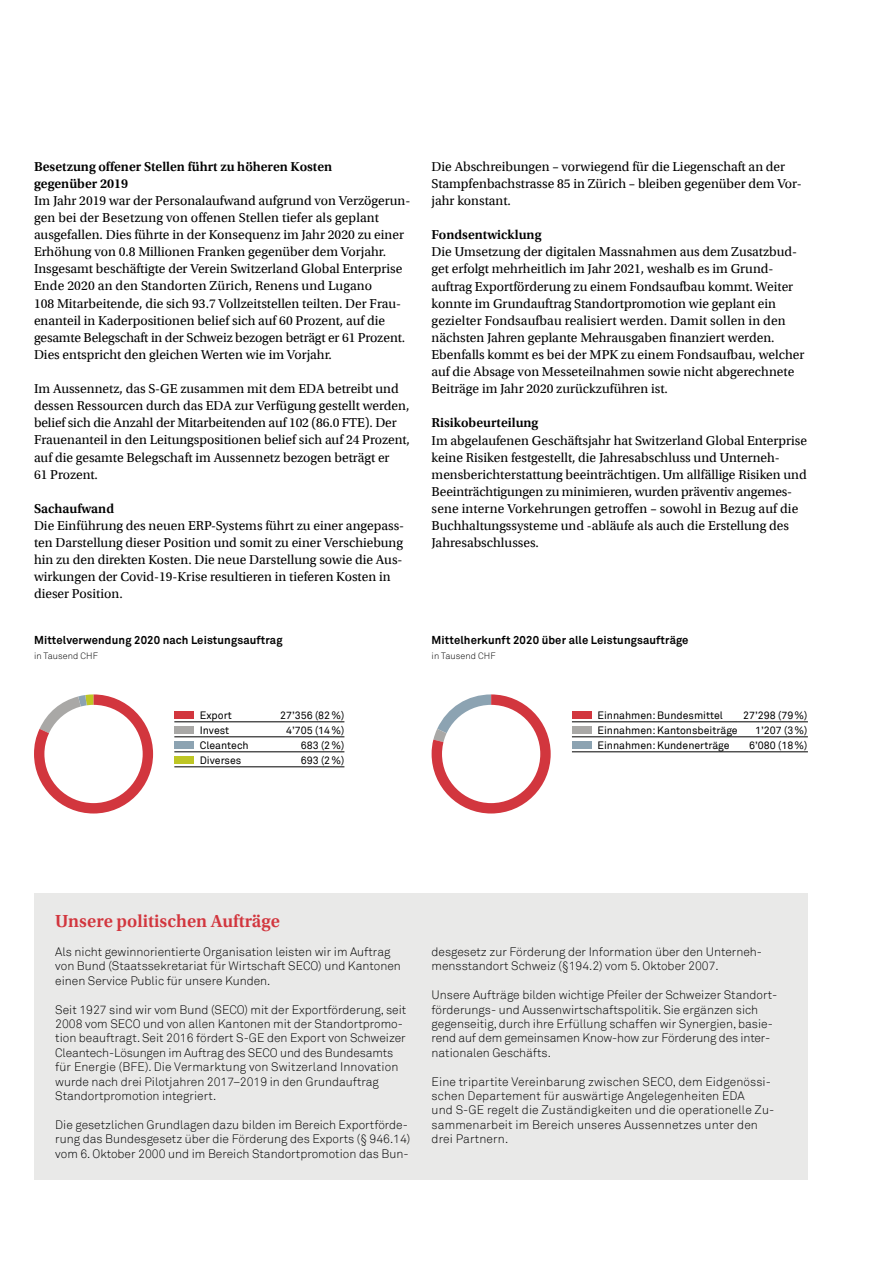
<style>
.page{position:relative;width:893px;height:1263px;background:#fff}
.page>*{position:absolute;margin:0;border:0;box-sizing:border-box;transform-origin:0 0}
.t1{font:18.3px "Utopia S GE Semibold";color:#d2363e}
.t2{font:13.5px/17.1px "Utopia S GE Regular";color:#000}
.t3{font:13.5px/17.1px "Utopia S GE Semibold";color:#000}
.t4{font:12px/14.4px "Akkurat S GE Light";color:#000}
.t5{font:11.25px "Akkurat S GE Bold";letter-spacing:.01em;color:#000}
.t6{font:10.5px "Akkurat S GE Regular";color:#000}
.t7{font:9px "Akkurat S GE Light";letter-spacing:.01em;color:#000}
</style>
<div class="page">
<hr style="left:174px;top:721px;width:170px;height:1px;background:#000">
<hr style="left:174px;top:736px;width:170px;height:1px;background:#000">
<hr style="left:174px;top:751px;width:170px;height:1px;background:#000">
<hr style="left:174px;top:766px;width:170px;height:1px;background:#000">
<div style="left:174px;top:711px;width:19px;height:8px;background:#d2363e"></div>
<div style="left:174px;top:726px;width:19px;height:8px;background:#a9a8a6"></div>
<div style="left:174px;top:741px;width:19px;height:8px;background:#8ca3b2"></div>
<div style="left:174px;top:756px;width:19px;height:8px;background:#bec624"></div>
<svg style="left:34px;top:694px;width:119px;height:119px"></svg>
<div style="left:44px;top:705px;width:99px;height:98px;background:#fff;border-radius:50%"></div>
<hr style="left:572px;top:721px;width:236px;height:1px;background:#000">
<hr style="left:572px;top:736px;width:236px;height:1px;background:#000">
<hr style="left:572px;top:751px;width:236px;height:1px;background:#000">
<div style="left:572px;top:711px;width:19px;height:8px;background:#d2363e"></div>
<div style="left:572px;top:726px;width:19px;height:8px;background:#a9a8a6"></div>
<div style="left:572px;top:741px;width:19px;height:8px;background:#8ca3b2"></div>
<svg style="left:432px;top:694px;width:119px;height:119px"></svg>
<div style="left:442px;top:705px;width:98px;height:98px;background:#fff;border-radius:50%"></div>
<div style="left:34px;top:893px;width:774px;height:287px;background:#e9e9e8"></div>
<p class="t3" style="left:34px;top:157px;width:300px">Besetzung offener Stellen führt zu höheren Kosten gegenüber 2019</p>
<p class="t2" style="left:34px;top:191px;width:378px">Im Jahr 2019 war der Personalaufwand aufgrund von Verzögerun&shy;gen bei der Besetzung von offenen Stellen tiefer als geplant ausgefallen. Dies führte in der Konsequenz im Jahr 2020 zu einer Erhöhung von 0.8 Millionen Franken gegenüber dem Vorjahr.<br>Insgesamt beschäftigte der Verein Switzerland Global Enterprise Ende 2020 an den Standorten Zürich, Renens und Lugano<br>108 Mitarbeitende, die sich 93.7 Vollzeitstellen teilten. Der Frau&shy;enanteil in Kaderpositionen belief sich auf 60 Prozent, auf die gesamte Belegschaft in der Schweiz bezogen beträgt er 61 Prozent.<br>Dies entspricht den gleichen Werten wie im Vorjahr.</p>
<p class="t2" style="left:34px;top:379px;width:377px">Im Aussennetz, das S-GE zusammen mit dem EDA betreibt und dessen Ressourcen durch das EDA zur Verfügung gestellt werden, belief sich die Anzahl der Mitarbeitenden auf 102 (86.0 FTE). Der Frauenanteil in den Leitungspositionen belief sich auf 24 Prozent, auf die gesamte Belegschaft im Aussennetz bezogen beträgt er<br>61 Prozent.</p>
<p class="t3" style="left:34px;top:499px;width:82px">Sachaufwand</p>
<p class="t2" style="left:34px;top:516px;width:372px">Die Einführung des neuen ERP-Systems führt zu einer angepass&shy;ten Darstellung dieser Position und somit zu einer Verschiebung hin zu den direkten Kosten. Die neue Darstellung sowie die Aus&shy;wirkungen der Covid-19-Krise resultieren in tieferen Kosten in dieser Position.</p>
<p class="t5" style="left:34px;top:632px;width:250px">Mittelverwendung 2020 nach Leistungsauftrag</p>
<p class="t7" style="left:34px;top:649px;width:65px">in Tausend CHF</p>
<p class="t6" style="left:200px;top:707px;width:34px">Export</p>
<p class="t6" style="left:280px;top:707px;width:66px">27’356 (82 %)</p>
<p class="t6" style="left:200px;top:722px;width:31px">Invest</p>
<p class="t6" style="left:286px;top:722px;width:60px">4’705 (14 %)</p>
<p class="t6" style="left:200px;top:737px;width:50px">Cleantech</p>
<p class="t6" style="left:301px;top:737px;width:45px">683 (2 %)</p>
<p class="t6" style="left:200px;top:752px;width:43px">Diverses</p>
<p class="t6" style="left:301px;top:752px;width:45px">693 (2 %)</p>
<p class="t2" style="left:432px;top:157px;width:372px">Die Abschreibungen – vorwiegend für die Liegenschaft an der<br>Stampfenbachstrasse 85 in Zürich – bleiben gegenüber dem Vor&shy;jahr konstant.</p>
<p class="t3" style="left:432px;top:225px;width:111px">Fondsentwicklung</p>
<p class="t2" style="left:432px;top:243px;width:374px">Die Umsetzung der digitalen Massnahmen aus dem Zusatzbud&shy;get erfolgt mehrheitlich im Jahr 2021, weshalb es im Grund&shy;auftrag Exportförderung zu einem Fondsaufbau kommt. Weiter konnte im Grundauftrag Standortpromotion wie geplant ein gezielter Fondsaufbau realisiert werden. Damit sollen in den nächsten Jahren geplante Mehrausgaben finanziert werden.<br>Ebenfalls kommt es bei der MPK zu einem Fondsaufbau, welcher auf die Absage von Messeteilnahmen sowie nicht abgerechnete Beiträge im Jahr 2020 zurückzuführen ist.</p>
<p class="t3" style="left:432px;top:413px;width:108px">Risikobeurteilung</p>
<p class="t2" style="left:432px;top:431px;width:377px">Im abgelaufenen Geschäftsjahr hat Switzerland Global Enterprise keine Risiken festgestellt, die Jahresabschluss und Unterneh&shy;mensberichterstattung beeinträchtigen. Um allfällige Risiken und Beeinträchtigungen zu minimieren, wurden präventiv angemes&shy;sene interne Vorkehrungen getroffen – sowohl in Bezug auf die Buchhaltungssysteme und -abläufe als auch die Erstellung des Jahresabschlusses.</p>
<p class="t5" style="left:432px;top:632px;width:258px">Mittelherkunft 2020 über alle Leistungsaufträge</p>
<p class="t7" style="left:432px;top:649px;width:65px">in Tausend CHF</p>
<p class="t6" style="left:597px;top:707px;width:127px">Einnahmen: Bundesmittel</p>
<p class="t6" style="left:743px;top:707px;width:66px">27’298 (79 %)</p>
<p class="t6" style="left:597px;top:722px;width:142px">Einnahmen: Kantonsbeiträge</p>
<p class="t6" style="left:755px;top:722px;width:54px">1’207 (3 %)</p>
<p class="t6" style="left:597px;top:737px;width:134px">Einnahmen: Kundenerträge</p>
<p class="t6" style="left:749px;top:737px;width:60px">6’080 (18 %)</p>
<h1 class="t1" style="left:55px;top:908px;width:226px">Unsere politischen Aufträge</h1>
<p class="t4" style="left:55px;top:944px;width:347px">Als nicht gewinnorientierte Organisation leisten wir im Auftrag von Bund (Staatssekretariat für Wirtschaft SECO) und Kantonen einen Service Public für unsere Kunden.</p>
<p class="t4" style="left:55px;top:1002px;width:352px">Seit 1927 sind wir vom Bund (SECO) mit der Exportförderung, seit 2008 vom SECO und von allen Kantonen mit der Standortpromo&shy;tion beauftragt. Seit 2016 fördert S-GE den Export von Schweizer Cleantech-Lösungen im Auftrag des SECO und des Bundesamts für Energie (BFE). Die Vermarktung von Switzerland Innovation wurde nach drei Pilotjahren 2017–2019 in den Grundauftrag Standortpromotion integriert.</p>
<p class="t4" style="left:55px;top:1117px;width:357px">Die gesetzlichen Grundlagen dazu bilden im Bereich Exportförde&shy;rung das Bundesgesetz über die Förderung des Exports (§ 946.14) vom 6. Oktober 2000 und im Bereich Standortpromotion das Bun-</p>
<p class="t4" style="left:432px;top:944px;width:332px">desgesetz zur Förderung der Information über den Unterneh&shy;mensstandort Schweiz (§194.2) vom 5. Oktober 2007.</p>
<p class="t4" style="left:432px;top:987px;width:347px">Unsere Aufträge bilden wichtige Pfeiler der Schweizer Standort&shy;förderungs- und Aussenwirtschaftspolitik. Sie ergänzen sich gegenseitig, durch ihre Erfüllung schaffen wir Synergien, basie&shy;rend auf dem gemeinsamen Know-how zur Förderung des inter&shy;nationalen Geschäfts.</p>
<p class="t4" style="left:432px;top:1074px;width:344px">Eine tripartite Vereinbarung zwischen SECO, dem Eidgenössi&shy;schen Departement für auswärtige Angelegenheiten EDA<br>und S-GE regelt die Zuständigkeiten und die operationelle Zu&shy;sammenarbeit im Bereich unseres Aussennetzes unter den drei Partnern.</p>
</div>
